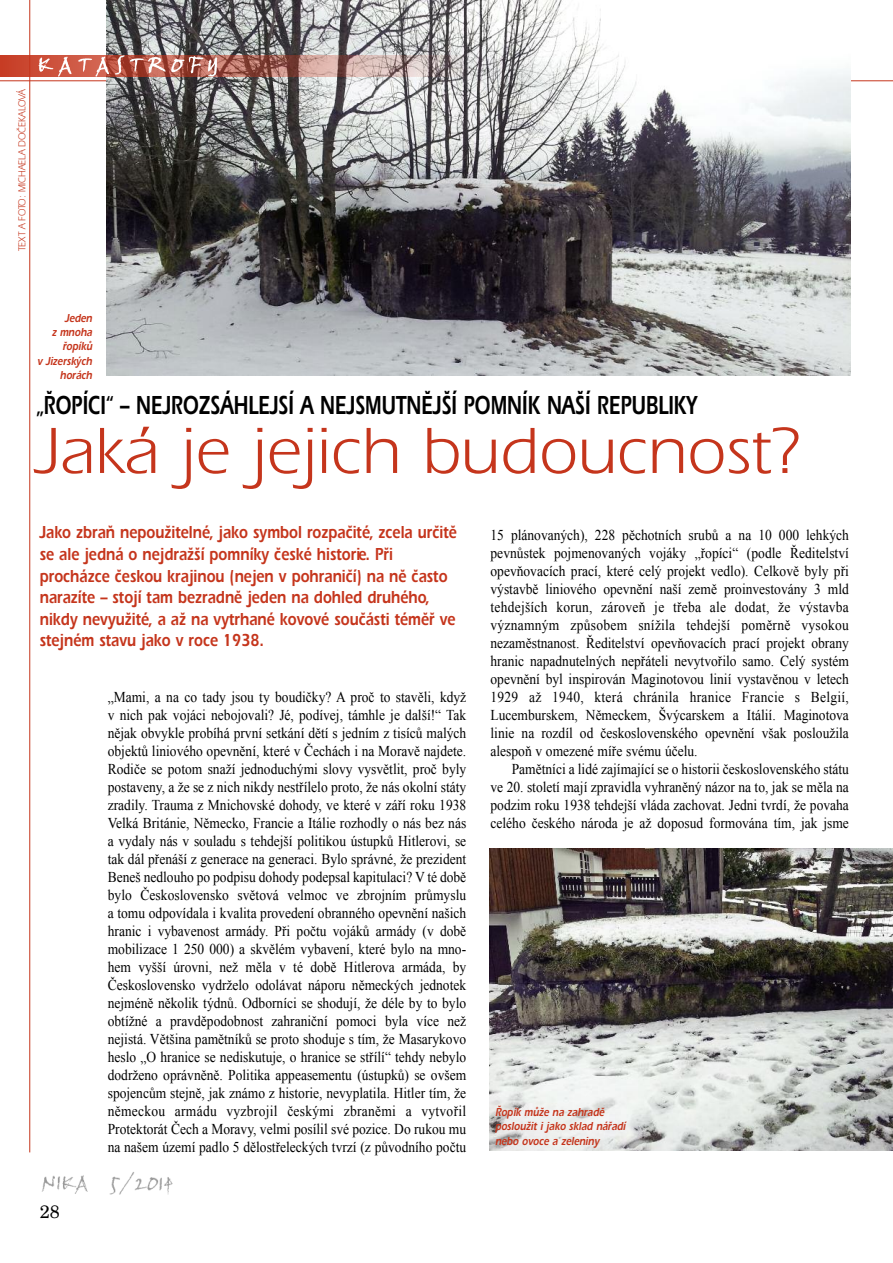
<style>
.page{position:relative;width:893px;height:1263px;background:#fff}
.page>*{position:absolute;margin:0;border:0;box-sizing:border-box;transform-origin:0 0}
.t1{font:67.5px "Expect CE";color:#c5351c}
.t2{font:27px "Expect Black CE";color:#000;scale:.7 1}
.t3{font:18px/21.6px "Expect Black CE";color:#c5351c;scale:.8 1}
.t4{font:18px "Century CE";color:#000}
.t5{font:15px/18px "Times New Roman";color:#000;text-align:justify;scale:.9 1}
.t6{font:italic 12px/14.4px "Expect Black CE";color:#c5351c;text-align:right;scale:.8 1}
.t7{font:10.5px "Expect CE";color:#c5351c;scale:.9 1}
</style>
<div class="page">
<hr style="left:29px;top:0;width:1px;height:1152px;background:#c5351c">
<hr style="left:0;top:80px;width:893px;height:1px;background:#c5351c">
<img style="left:106px;top:0;width:744px;height:375px">
<img style="left:42px;top:1172px;width:131px;height:23px">
<svg style="left:0;top:55px;width:465px;height:22px;background:#b38179"></svg>
<img style="left:34px;top:56px;width:207px;height:21px">
<img style="left:489px;top:849px;width:404px;height:302px">
<p class="t7" style="left:19px;top:251px;width:181px;rotate:-90deg">TEXT A FOTO: MICHAELA DOČEKALOVÁ</p>
<p class="t6" style="left:37px;top:312px;width:72px">Jeden<br>z mnoha řopíků<br>v Jizerských horách</p>
<h2 class="t2" style="left:37px;top:395px;width:946px">„ŘOPÍCI“ – NEJROZSÁHLEJSÍ A NEJSMUTNĚJŠÍ POMNÍK NAŠÍ REPUBLIKY</h2>
<h1 class="t1" style="left:37px;top:428px;width:767px">Jaká je jejich budoucnost?</h1>
<p class="t3" style="left:40px;top:524px;width:523px">Jako zbraň nepoužitelné, jako symbol rozpačité, zcela určitě se ale jedná o nejdražší pomníky české historie. Při procházce českou krajinou (nejen v pohraničí) na ně často narazíte – stojí tam bezradně jeden na dohled druhého, nikdy nevyužité, a až na vytrhané kovové součásti téměř ve stejném stavu jako v roce 1938.</p>
<p class="t4" style="left:40px;top:1205px;width:22px">28</p>
<p class="t5" style="left:108px;top:688px;width:400px">„Mami, a na co tady jsou ty boudičky? A proč to stavěli, když v nich pak vojáci nebojovali? Jé, podívej, támhle je další!“ Tak nějak obvykle probíhá první setkání dětí s jedním z tisíců malých objektů liniového opevnění, které v Čechách i na Moravě najdete.<br>Rodiče se potom snaží jednoduchými slovy vysvětlit, proč byly postaveny, a že se z nich nikdy nestřílelo proto, že nás okolní státy zradily. Trauma z Mnichovské dohody, ve které v září roku 1938<br>Velká Británie, Německo, Francie a Itálie rozhodly o nás bez nás a vydaly nás v souladu s tehdejší politikou ústupků Hitlerovi, se tak dál přenáší z generace na generaci. Bylo správné, že prezident Beneš nedlouho po podpisu dohody podepsal kapitulaci? V té době bylo Československo světová velmoc ve zbrojním průmyslu a tomu odpovídala i kvalita provedení obranného opevnění našich hranic i vybavenost armády. Při počtu vojáků armády (v době mobilizace 1 250 000) a skvělém vybavení, které bylo na mno&shy;hem vyšší úrovni, než měla v té době Hitlerova armáda, by Československo vydrželo odolávat náporu německých jednotek nejméně několik týdnů. Odborníci se shodují, že déle by to bylo obtížné a pravděpodobnost zahraniční pomoci byla více než nejistá. Většina pamětníků se proto shoduje s tím, že Masarykovo heslo „O hranice se nediskutuje, o hranice se střílí“ tehdy nebylo dodrženo oprávněně. Politika appeasementu (ústupků) se ovšem spojencům stejně, jak známo z historie, nevyplatila. Hitler tím, že německou armádu vyzbrojil českými zbraněmi a vytvořil Protektorát Čech a Moravy, velmi posílil své pozice. Do rukou mu na našem území padlo 5 dělostřeleckých tvrzí (z původního počtu</p>
<p class="t5" style="left:490px;top:526px;width:400px">15 plánovaných), 228 pěchotních srubů a na 10 000 lehkých pevnůstek pojmenovaných vojáky „řopíci“ (podle Ředitelství opevňovacích prací, které celý projekt vedlo). Celkově byly při výstavbě liniového opevnění naší země proinvestovány 3 mld tehdejších korun, zároveň je třeba ale dodat, že výstavba významným způsobem snížila tehdejší poměrně vysokou nezaměstnanost. Ředitelství opevňovacích prací projekt obrany hranic napadnutelných nepřáteli nevytvořilo samo. Celý systém opevnění byl inspirován Maginotovou linií vystavěnou v letech 1929 až 1940, která chránila hranice Francie s Belgií, Lucemburskem, Německem, Švýcarskem a Itálií. Maginotova linie na rozdíl od československého opevnění však posloužila alespoň v omezené míře svému účelu.</p>
<p class="t5" style="left:490px;top:760px;width:400px;text-indent:21px">Pamětníci a lidé zajímající se o historii československého státu ve 20. století mají zpravidla vyhraněný názor na to, jak se měla na podzim roku 1938 tehdejší vláda zachovat. Jedni tvrdí, že povaha celého českého národa je až doposud formována tím, jak jsme</p>
<p class="t6" style="left:495px;top:1106px;width:165px;text-align:left">Řopík může na zahradě posloužit i jako sklad nářadí nebo ovoce a zeleniny</p>
</div>
